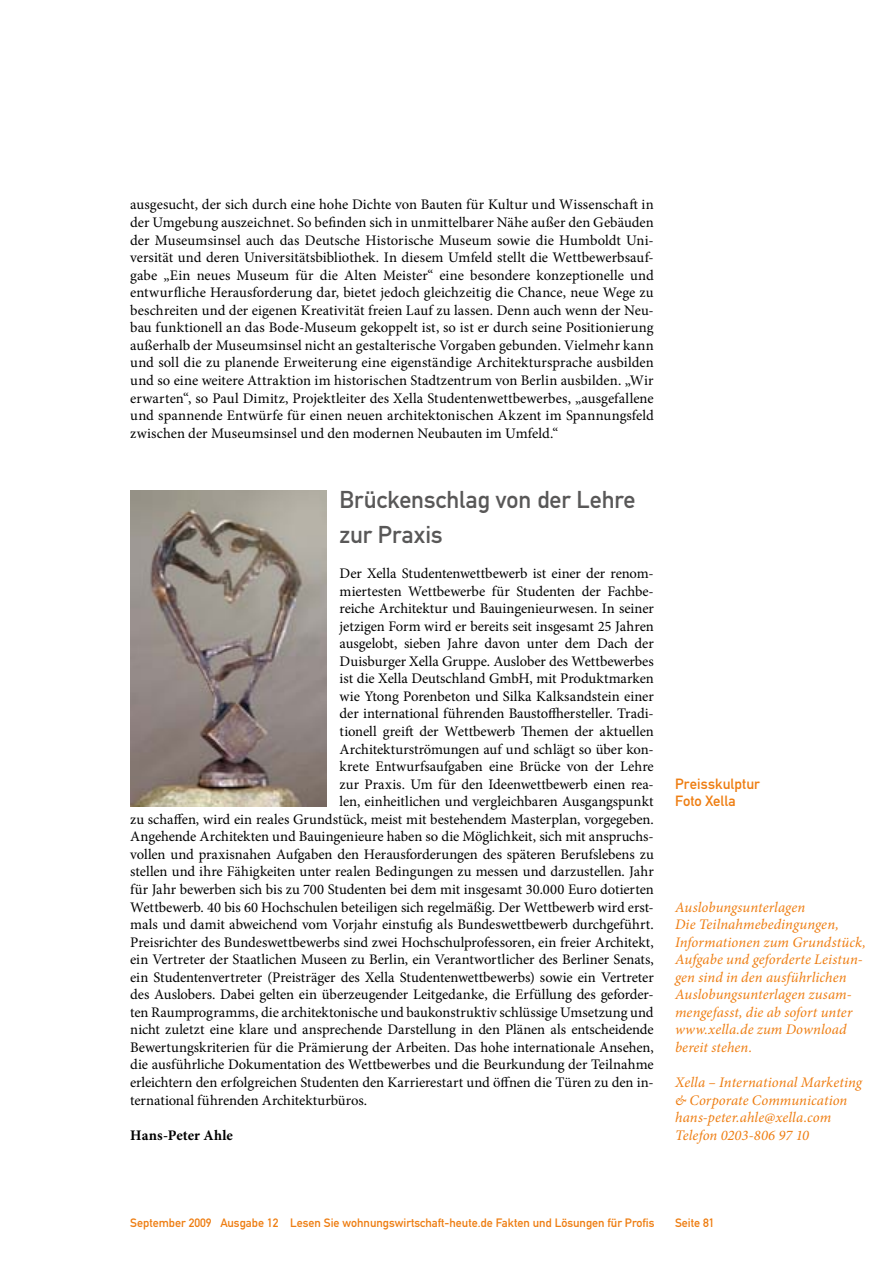
<style>
.page{position:relative;width:893px;height:1263px;background:#fff}
.page>*{position:absolute;margin:0;border:0;box-sizing:border-box;transform-origin:0 0}
.t1{font:24px/35.1px "DIN Mittelschrift";color:#595858}
.t2{font:14.7px/17.5px "Minion Pro";letter-spacing:-.005em;color:#000;text-align:justify}
.t3{font:italic 14.7px/17.5px "Minion Pro";letter-spacing:.005em;color:#ee7d11}
.t4{font:14.7px/17.5px "DIN Mittelschrift";letter-spacing:.005em;color:#ee7d11}
.t5{font:700 14.7px "Minion Pro";letter-spacing:.005em;color:#000}
.t6{font:12px "DIN Mittelschrift";color:#ee7d11}
</style>
<div class="page">
<img style="left:130px;top:490px;width:197px;height:316px">
<p class="t2" style="left:130px;top:196px;width:525px">ausgesucht, der sich durch eine hohe Dichte von Bauten für Kultur und Wissenschaft in der Umgebung auszeichnet. So befinden sich in unmittelbarer Nähe außer den Gebäuden der Museumsinsel auch das Deutsche Historische Museum sowie die Humboldt Uni&shy;versität und deren Universitätsbibliothek. In diesem Umfeld stellt die Wettbewerbsauf&shy;gabe „Ein neues Museum für die Alten Meister“ eine besondere konzeptionelle und entwurfliche Herausforderung dar, bietet jedoch gleichzeitig die Chance, neue Wege zu beschreiten und der eigenen Kreativität freien Lauf zu lassen. Denn auch wenn der Neu&shy;bau funktionell an das Bode-Museum gekoppelt ist, so ist er durch seine Positionierung außerhalb der Museumsinsel nicht an gestalterische Vorgaben gebunden. Vielmehr kann und soll die zu planende Erweiterung eine eigenständige Architektursprache ausbilden und so eine weitere Attraktion im historischen Stadtzentrum von Berlin ausbilden. „Wir erwarten“, so Paul Dimitz, Projektleiter des Xella Studentenwettbewerbes, „ausgefallene und spannende Entwürfe für einen neuen architektonischen Akzent im Spannungsfeld zwischen der Museumsinsel und den modernen Neubauten im Umfeld.“</p>
<h1 class="t1" style="left:340px;top:482px;width:297px">Brückenschlag von der Lehre zur Praxis</h1>
<p class="t2" style="left:340px;top:565px;width:316px">Der Xella Studentenwettbewerb ist einer der renom-</p>
<p class="t2" style="left:340px;top:582px;width:316px">miertesten Wettbewerbe für Studenten der Fachbe-</p>
<p class="t2" style="left:340px;top:600px;width:316px">reiche Architektur und Bauingenieurwesen. In seiner</p>
<p class="t2" style="left:340px;top:617px;width:316px">jetzigen Form wird er bereits seit insgesamt 25 Jahren</p>
<p class="t2" style="left:340px;top:635px;width:316px">ausgelobt, sieben Jahre davon unter dem Dach der</p>
<p class="t2" style="left:340px;top:652px;width:316px">Duisburger Xella Gruppe. Auslober des Wettbewerbes</p>
<p class="t2" style="left:340px;top:670px;width:316px">ist die Xella Deutschland GmbH, mit Produktmarken</p>
<p class="t2" style="left:340px;top:687px;width:316px">wie Ytong Porenbeton und Silka Kalksandstein einer</p>
<p class="t2" style="left:340px;top:705px;width:316px">der international führenden Baustoffhersteller. Tradi-</p>
<p class="t2" style="left:340px;top:723px;width:316px">tionell greift der Wettbewerb Themen der aktuellen</p>
<p class="t2" style="left:340px;top:740px;width:316px">Architekturströmungen auf und schlägt so über kon-</p>
<p class="t2" style="left:340px;top:758px;width:316px">krete Entwurfsaufgaben eine Brücke von der Lehre</p>
<p class="t2" style="left:340px;top:775px;width:316px">zur Praxis. Um für den Ideenwettbewerb einen rea-</p>
<p class="t2" style="left:340px;top:793px;width:316px">len, einheitlichen und vergleichbaren Ausgangspunkt</p>
<p class="t2" style="left:130px;top:810px;width:525px">zu schaffen, wird ein reales Grundstück, meist mit bestehendem Masterplan, vorgegeben.</p>
<p class="t2" style="left:130px;top:828px;width:525px">Angehende Architekten und Bauingenieure haben so die Möglichkeit, sich mit anspruchs-</p>
<p class="t2" style="left:130px;top:845px;width:525px">vollen und praxisnahen Aufgaben den Herausforderungen des späteren Berufslebens zu</p>
<p class="t2" style="left:130px;top:863px;width:525px">stellen und ihre Fähigkeiten unter realen Bedingungen zu messen und darzustellen. Jahr</p>
<p class="t2" style="left:130px;top:880px;width:525px">für Jahr bewerben sich bis zu 700 Studenten bei dem mit insgesamt 30.000 Euro dotierten</p>
<p class="t2" style="left:130px;top:898px;width:525px">Wettbewerb. 40 bis 60 Hochschulen beteiligen sich regelmäßig. Der Wettbewerb wird erst-</p>
<p class="t2" style="left:130px;top:916px;width:525px">mals und damit abweichend vom Vorjahr einstufig als Bundeswettbewerb durchgeführt.</p>
<p class="t2" style="left:130px;top:933px;width:525px">Preisrichter des Bundeswettbewerbs sind zwei Hochschulprofessoren, ein freier Architekt,</p>
<p class="t2" style="left:130px;top:951px;width:525px">ein Vertreter der Staatlichen Museen zu Berlin, ein Verantwortlicher des Berliner Senats,</p>
<p class="t2" style="left:130px;top:968px;width:525px">ein Studentenvertreter (Preisträger des Xella Studentenwettbewerbs) sowie ein Vertreter</p>
<p class="t2" style="left:130px;top:986px;width:525px">des Auslobers. Dabei gelten ein überzeugender Leitgedanke, die Erfüllung des geforder-</p>
<p class="t2" style="left:130px;top:1003px;width:525px">ten Raumprogramms, die architektonische und baukonstruktiv schlüssige Umsetzung und</p>
<p class="t2" style="left:130px;top:1021px;width:525px">nicht zuletzt eine klare und ansprechende Darstellung in den Plänen als entscheidende</p>
<p class="t2" style="left:130px;top:1038px;width:525px">Bewertungskriterien für die Prämierung der Arbeiten. Das hohe internationale Ansehen,</p>
<p class="t2" style="left:130px;top:1056px;width:525px">die ausführliche Dokumentation des Wettbewerbes und die Beurkundung der Teilnahme</p>
<p class="t2" style="left:130px;top:1074px;width:525px">erleichtern den erfolgreichen Studenten den Karrierestart und öffnen die Türen zu den in-</p>
<p class="t2" style="left:130px;top:1091px;width:238px">ternational führenden Architekturbüros.</p>
<p class="t5" style="left:130px;top:1124px;width:104px">Hans-Peter Ahle</p>
<p class="t4" style="left:675px;top:775px;width:86px">Preisskulptur<br>Foto Xella</p>
<p class="t3" style="left:675px;top:898px;width:192px">Auslobungsunterlagen<br>Die Teilnahmebedingungen,<br>Informationen zum Grundstück,<br>Aufgabe und geforderte Leistun&shy;gen sind in den ausführlichen<br>Auslobungsunterlagen zusam&shy;mengefasst, die ab sofort unter www.xella.de zum Download bereit stehen.</p>
<p class="t3" style="left:675px;top:1073px;width:188px">Xella – International Marketing &amp; Corporate Communication hans-peter.ahle@xella.com<br>Telefon 0203-806 97 10</p>
<p class="t6" style="left:130px;top:1216px;width:526px">September 2009 Ausgabe 12 Lesen Sie wohnungswirtschaft-heute.de Fakten und Lösungen für Profis</p>
<p class="t6" style="left:675px;top:1216px;width:41px">Seite 81</p>
</div>
